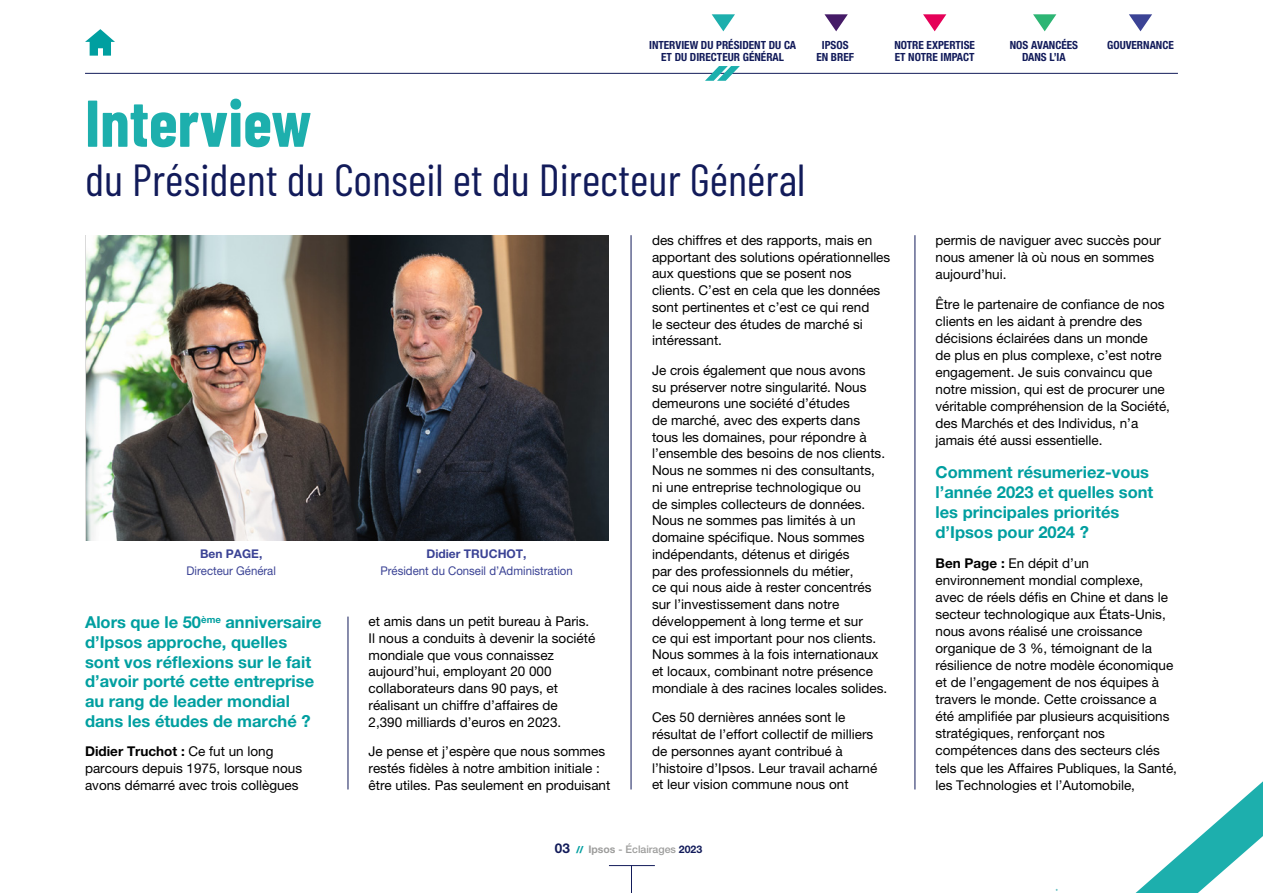
<style>
.page{position:relative;width:1263px;height:893px;background:#fff}
.page>*{position:absolute;margin:0;border:0;box-sizing:border-box;transform-origin:0 0}
.t1{font:700 66px "Barlow Condensed";color:#1dafad}
.t2{font:45px "Barlow Condensed";color:#121b5a}
.t3{font:700 16.5px/19.6px "Helvetica Neue LT Pro";color:#009fa0}
.t4{font:13.5px/16.8px "Helvetica Neue LT Pro";color:#000}
.t5{font:12px "Helvetica Neue LT Pro";color:#3b4395;scale:.95 1}
.t6{font:700 12px "Helvetica Neue LT Pro";color:#3b4395}
.t7{font:700 condensed 11.25px/12px "Helvetica Neue LT Pro";color:#121b5a;text-align:center}
.t8{font:500 10.5px "Helvetica Neue LT Pro";color:#9d9d9c}
.s1{font-weight:700}
.s2{font-weight:700;font-size:13.5px;color:#121b5a}
.s3{font-weight:900;font-size:9.6px;color:#009fa0}
.s4{font-weight:700;color:#121b5a}
</style>
<div class="page">
<hr style="left:85px;top:73px;width:1093px;height:1px;background:#121b5a">
<svg style="left:824px;top:14px;width:24px;height:17px"></svg>
<svg style="left:923px;top:14px;width:23px;height:17px"></svg>
<svg style="left:1033px;top:14px;width:23px;height:17px"></svg>
<svg style="left:1129px;top:14px;width:23px;height:17px"></svg>
<svg style="left:712px;top:14px;width:23px;height:17px"></svg>
<svg style="left:631px;top:866px;width:1px;height:27px"></svg>
<hr style="left:609px;top:865px;width:46px;height:1px;background:#121b5a">
<svg style="left:705px;top:66px;width:35px;height:15px"></svg>
<svg style="left:85px;top:29px;width:30px;height:27px"></svg>
<svg style="left:1135px;top:781px;width:128px;height:112px"></svg>
<hr style="left:631px;top:235px;width:1px;height:554px;background:#121b5a">
<hr style="left:915px;top:235px;width:1px;height:554px;background:#121b5a">
<img style="left:86px;top:235px;width:523px;height:305px">
<hr style="left:348px;top:617px;width:1px;height:172px;background:#121b5a">
<p class="t7" style="left:649px;top:39px;width:149px">INTERVIEW DU PRÉSIDENT DU CA<br>ET DU DIRECTEUR GÉNÉRAL</p>
<p class="t7" style="left:894px;top:39px;width:82px;text-align:left">NOTRE EXPERTISE<br>ET NOTRE IMPACT</p>
<p class="t7" style="left:1010px;top:39px;width:70px">NOS AVANCÉES<br>DANS L’IA</p>
<p class="t7" style="left:822px;top:39px;width:28px">IPSOS</p>
<p class="t7" style="left:1107px;top:39px;width:68px">GOUVERNANCE</p>
<p class="t7" style="left:816px;top:51px;width:39px">EN BREF</p>
<h1 class="t1" style="left:85px;top:82px;width:228px">Interview</h1>
<h2 class="t2" style="left:85px;top:152px;width:722px">du Président du Conseil et du Directeur Général</h2>
<p class="t6" style="left:200px;top:547px;width:64px">Ben PAGE,</p>
<p class="t5" style="left:187px;top:563px;width:95px">Directeur Général</p>
<p class="t3" style="left:85px;top:612px;width:238px">Alors que le 50<sup>ème</sup> anniversaire d’Ipsos approche, quelles sont vos réflexions sur le fait d’avoir porté cette entreprise au rang de leader mondial dans les études de marché ?</p>
<p class="t4" style="left:85px;top:743px;width:219px"><span class="s1">Didier Truchot :</span> Ce fut un long parcours depuis 1975, lorsque nous avons démarré avec trois collègues</p>
<p class="t6" style="left:427px;top:547px;width:101px">Didier TRUCHOT,</p>
<p class="t5" style="left:380px;top:563px;width:204px">Président du Conseil d’Administration</p>
<p class="t4" style="left:368px;top:613px;width:228px">et amis dans un petit bureau à Paris.<br>Il nous a conduits à devenir la société mondiale que vous connaissez aujourd’hui, employant 20 000 collaborateurs dans 90 pays, et réalisant un chiffre d’affaires de<br>2,390 milliards d’euros en 2023.</p>
<p class="t4" style="left:368px;top:743px;width:243px">Je pense et j’espère que nous sommes restés fidèles à notre ambition initiale : être utiles. Pas seulement en produisant</p>
<p class="t4" style="left:652px;top:231px;width:240px">des chiffres et des rapports, mais en apportant des solutions opérationnelles aux questions que se posent nos clients. C’est en cela que les données sont pertinentes et c’est ce qui rend<br>le secteur des études de marché si intéressant.</p>
<p class="t4" style="left:652px;top:361px;width:237px">Je crois également que nous avons<br>su préserver notre singularité. Nous demeurons une société d’études<br>de marché, avec des experts dans tous les domaines, pour répondre à l’ensemble des besoins de nos clients.<br>Nous ne sommes ni des consultants, ni une entreprise technologique ou<br>de simples collecteurs de données.<br>Nous ne sommes pas limités à un domaine spécifique. Nous sommes indépendants, détenus et dirigés<br>par des professionnels du métier,<br>ce qui nous aide à rester concentrés sur l’investissement dans notre développement à long terme et sur<br>ce qui est important pour nos clients.<br>Nous sommes à la fois internationaux et locaux, combinant notre présence mondiale à des racines locales solides.</p>
<p class="t4" style="left:652px;top:709px;width:227px">Ces 50 dernières années sont le résultat de l’effort collectif de milliers de personnes ayant contribué à l’histoire d’Ipsos. Leur travail acharné et leur vision commune nous ont</p>
<p class="t8" style="left:555px;top:843px;width:149px"><span class="s2">03</span> <span class="s3">//</span> <span class="s1">Ipsos</span> - Éclairages <span class="s4">2023</span></p>
<p class="t4" style="left:935px;top:231px;width:227px">permis de naviguer avec succès pour nous amener là où nous en sommes aujourd’hui.</p>
<p class="t4" style="left:935px;top:295px;width:236px">Être le partenaire de confiance de nos clients en les aidant à prendre des décisions éclairées dans un monde<br>de plus en plus complexe, c’est notre engagement. Je suis convaincu que notre mission, qui est de procurer une véritable compréhension de la Société, des Marchés et des Individus, n’a jamais été aussi essentielle.</p>
<p class="t3" style="left:935px;top:462px;width:219px;line-height:20.1px">Comment résumeriez-vous l’année 2023 et quelles sont les principales priorités d’Ipsos pour 2024 ?</p>
<p class="t4" style="left:935px;top:554px;width:243px"><span class="s1">Ben Page :</span> En dépit d’un environnement mondial complexe,<br>avec de réels défis en Chine et dans le secteur technologique aux États-Unis, nous avons réalisé une croissance organique de 3 %, témoignant de la résilience de notre modèle économique et de l’engagement de nos équipes à travers le monde. Cette croissance a été amplifiée par plusieurs acquisitions stratégiques, renforçant nos compétences dans des secteurs clés tels que les Affaires Publiques, la Santé, les Technologies et l’Automobile,</p>
</div>
